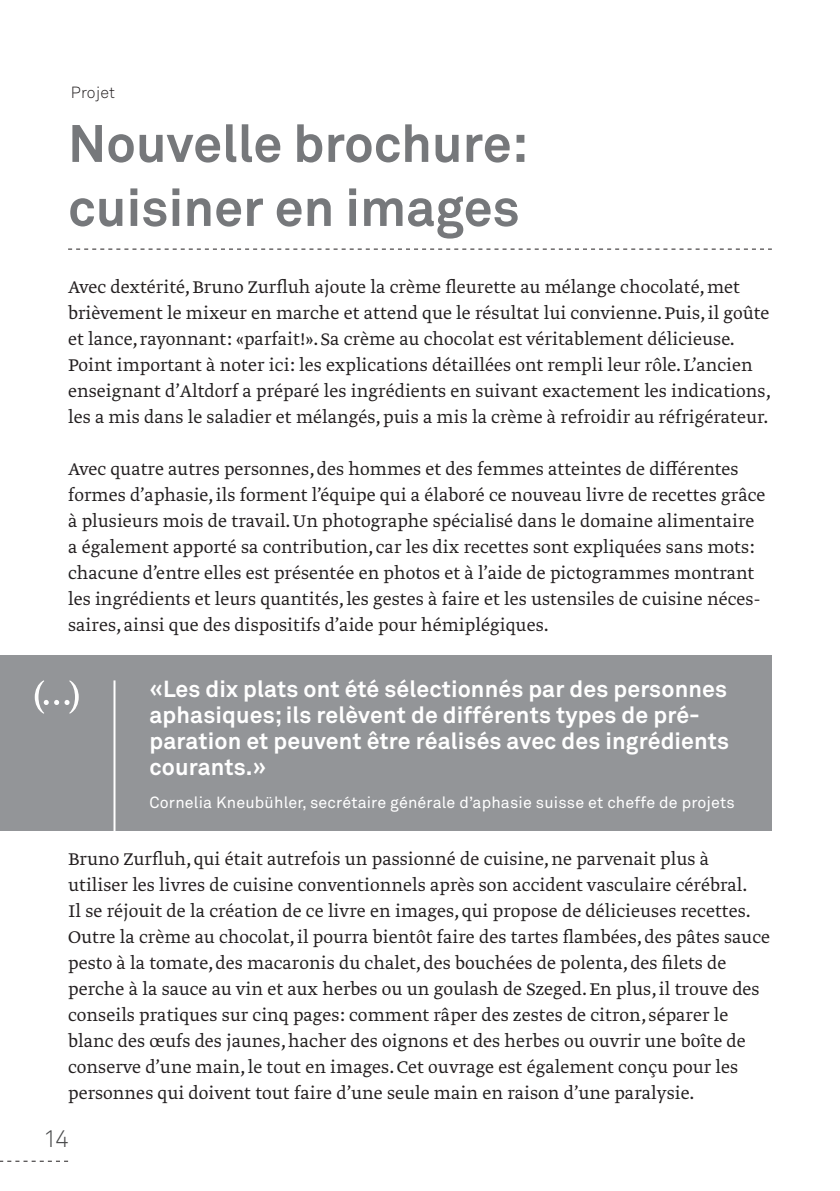
<style>
.page{position:relative;width:840px;height:1191px;background:#fff}
.page>*{position:absolute;margin:0;border:0;box-sizing:border-box;transform-origin:0 0}
.t1{font:700 52px/64px "Akkurat";color:#76787b}
.t2{font:300 24px "Akkurat";color:#4b4c4d}
.t3{font:700 23px/26px "Akkurat";letter-spacing:.005em;color:#fff}
.t4{font:300 20px/26px "Greta Text";letter-spacing:.005em;color:#231f20}
.t5{font:16px "Akkurat";letter-spacing:.01em;color:#fff}
.t6{font:300 16px "Akkurat";letter-spacing:.01em;color:#231f20}
</style>
<div class="page">
<svg style="left:0;top:1160px;width:68px;height:1px"></svg>
<svg style="left:68px;top:249px;width:703px;height:1px"></svg>
<div style="left:0;top:655px;width:771px;height:176px;background:#939598"></div>
<hr style="left:113px;top:680px;width:2px;height:157px;background:#fff">
<svg style="left:35px;top:680px;width:44px;height:33px"></svg>
<p class="t6" style="left:71px;top:82px;width:46px">Projet</p>
<h1 class="t1" style="left:68px;top:111px;width:461px">Nouvelle brochure: cuisiner en images</h1>
<p class="t4" style="left:68px;top:275px;width:704px">Avec dextérité, Bruno Zurfluh ajoute la crème fleurette au mélange chocolaté, met brièvement le mixeur en marche et attend que le résultat lui convienne. Puis, il goûte et lance, rayonnant: «parfait!». Sa crème au chocolat est véritablement délicieuse.<br>Point important à noter ici: les explications détaillées ont rempli leur rôle. L’ancien enseignant d’Altdorf a préparé les ingrédients en suivant exactement les indications, les a mis dans le saladier et mélangés, puis a mis la crème à refroidir au réfrigérateur.</p>
<p class="t4" style="left:68px;top:457px;width:698px">Avec quatre autres personnes, des hommes et des femmes atteintes de différentes formes d’aphasie, ils forment l’équipe qui a élaboré ce nouveau livre de recettes grâce à plusieurs mois de travail. Un photographe spécialisé dans le domaine alimentaire a également apporté sa contribution, car les dix recettes sont expliquées sans mots: chacune d’entre elles est présentée en photos et à l’aide de pictogrammes montrant les ingrédients et leurs quantités, les gestes à faire et les ustensiles de cuisine néces&shy;saires, ainsi que des dispositifs d’aide pour hémiplégiques.</p>
<p class="t3" style="left:149px;top:675px;width:581px">«Les dix plats ont été sélectionnés par des personnes aphasiques; ils relèvent de différents types de pré&shy;paration et peuvent être réalisés avec des ingrédients courants.»</p>
<p class="t5" style="left:149px;top:792px;width:586px">Cornelia Kneubühler, secrétaire générale d’aphasie suisse et cheffe de projets</p>
<p class="t4" style="left:68px;top:847px;width:703px">Bruno Zurfluh, qui était autrefois un passionné de cuisine, ne parvenait plus à utiliser les livres de cuisine conventionnels après son accident vasculaire cérébral.<br>Il se réjouit de la création de ce livre en images, qui propose de délicieuses recettes.<br>Outre la crème au chocolat, il pourra bientôt faire des tartes flambées, des pâtes sauce pesto à la tomate, des macaronis du chalet, des bouchées de polenta, des filets de perche à la sauce au vin et aux herbes ou un goulash de Szeged. En plus, il trouve des conseils pratiques sur cinq pages: comment râper des zestes de citron, séparer le blanc des œufs des jaunes, hacher des oignons et des herbes ou ouvrir une boîte de conserve d’une main, le tout en images. Cet ouvrage est également conçu pour les personnes qui doivent tout faire d’une seule main en raison d’une paralysie.</p>
<p class="t2" style="left:43px;top:1123px;width:27px">14</p>
</div>
